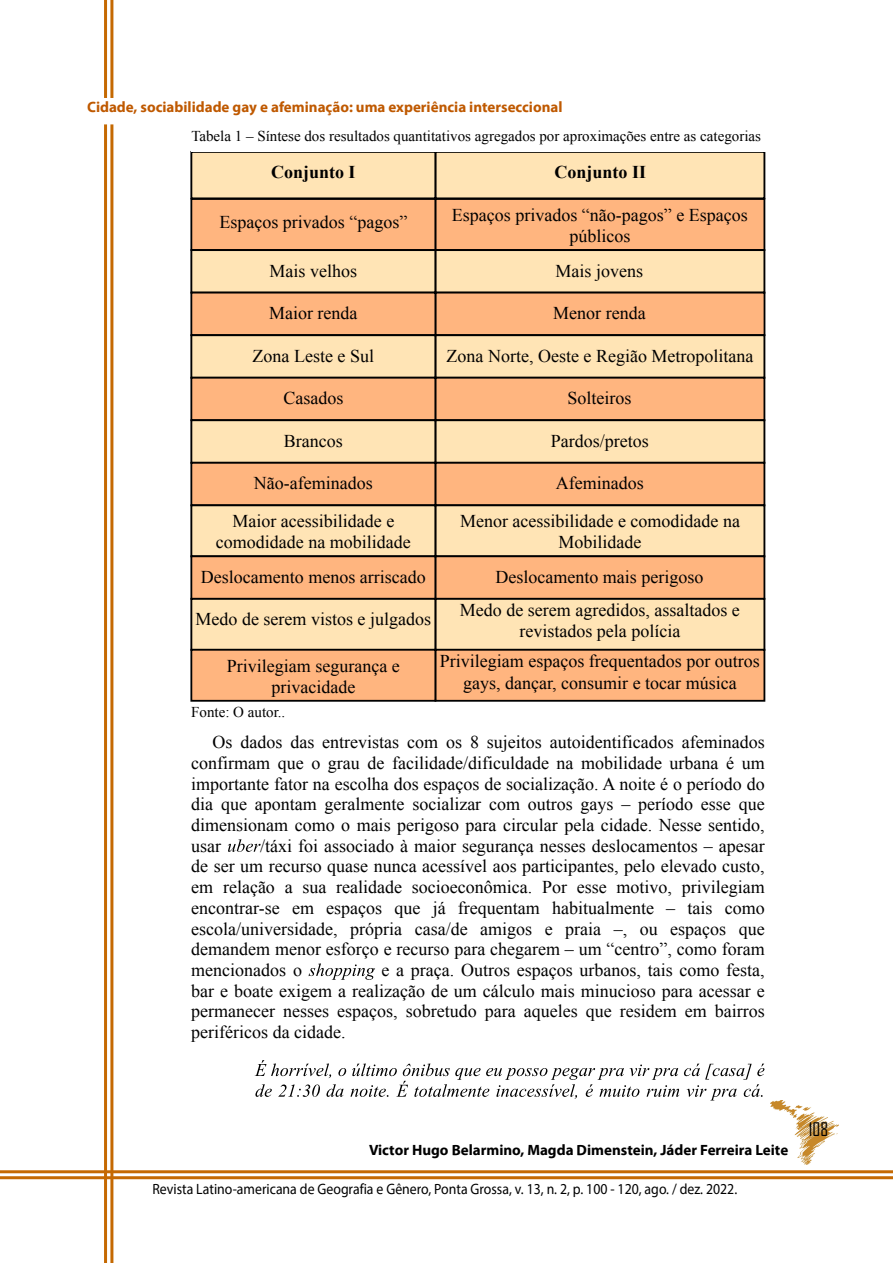
<style>
.page{position:relative;width:893px;height:1263px;background:#fff}
.page>*{position:absolute;margin:0;border:0;box-sizing:border-box;transform-origin:0 0}
.t1{font:18px/20.7px "Times New Roman";color:#000;text-align:center}
.t2{font:700 18px "Times New Roman";color:#000}
.t3{font:18px "Agency FB";color:#000}
.t4{font:15px "Times New Roman";color:#000}
.t5{font:15px "Myriad Pro";color:#000;scale:.92 1}
.t6{font:700 15px "Myriad Pro";color:#bf5900}
.t7{font:700 15px "Myriad Pro";color:#000}
</style>
<div class="page">
<hr style="left:110px;top:0;width:3px;height:1263px;background:#c56902">
<hr style="left:104px;top:0;width:3px;height:1263px;background:#c56902">
<hr style="left:0;top:1176px;width:893px;height:3px;background:#c56902">
<hr style="left:0;top:1170px;width:893px;height:3px;background:#c56902">
<div style="left:86px;top:99px;width:518px;height:24px;background:#fff"></div>
<img style="left:770px;top:1100px;width:69px;height:64px">
<svg style="left:228px;top:839px;width:33px;height:13px"></svg>
<svg style="left:309px;top:963px;width:66px;height:17px"></svg>
<svg style="left:255px;top:1060px;width:509px;height:40px"></svg>
<div style="left:435px;top:152px;width:329px;height:46px;background:#ffe4b5"></div>
<div style="left:434px;top:151px;width:331px;height:48px;border:2px solid #000"></div>
<div style="left:435px;top:199px;width:329px;height:51px;background:#ffb57f"></div>
<div style="left:434px;top:198px;width:331px;height:53px;border:2px solid #000"></div>
<div style="left:435px;top:250px;width:329px;height:43px;background:#ffe4b5"></div>
<div style="left:434px;top:249px;width:331px;height:45px;border:2px solid #000"></div>
<div style="left:435px;top:293px;width:329px;height:42px;background:#ffb57f"></div>
<div style="left:434px;top:292px;width:331px;height:44px;border:2px solid #000"></div>
<div style="left:435px;top:335px;width:329px;height:43px;background:#ffe4b5"></div>
<div style="left:434px;top:334px;width:331px;height:45px;border:2px solid #000"></div>
<div style="left:435px;top:378px;width:329px;height:42px;background:#ffb57f"></div>
<div style="left:434px;top:377px;width:331px;height:44px;border:2px solid #000"></div>
<div style="left:435px;top:420px;width:329px;height:43px;background:#ffe4b5"></div>
<div style="left:434px;top:419px;width:331px;height:45px;border:2px solid #000"></div>
<div style="left:435px;top:463px;width:329px;height:42px;background:#ffb57f"></div>
<div style="left:434px;top:462px;width:331px;height:44px;border:2px solid #000"></div>
<div style="left:191px;top:152px;width:244px;height:46px;background:#ffe4b5"></div>
<div style="left:190px;top:151px;width:246px;height:48px;border:2px solid #000"></div>
<div style="left:191px;top:199px;width:244px;height:51px;background:#ffb57f"></div>
<div style="left:190px;top:198px;width:246px;height:53px;border:2px solid #000"></div>
<div style="left:191px;top:250px;width:244px;height:43px;background:#ffe4b5"></div>
<div style="left:190px;top:249px;width:246px;height:45px;border:2px solid #000"></div>
<div style="left:191px;top:293px;width:244px;height:42px;background:#ffb57f"></div>
<div style="left:190px;top:292px;width:246px;height:44px;border:2px solid #000"></div>
<div style="left:191px;top:335px;width:244px;height:43px;background:#ffe4b5"></div>
<div style="left:190px;top:334px;width:246px;height:45px;border:2px solid #000"></div>
<div style="left:191px;top:378px;width:244px;height:42px;background:#ffb57f"></div>
<div style="left:190px;top:377px;width:246px;height:44px;border:2px solid #000"></div>
<div style="left:191px;top:420px;width:244px;height:43px;background:#ffe4b5"></div>
<div style="left:190px;top:419px;width:246px;height:45px;border:2px solid #000"></div>
<div style="left:191px;top:463px;width:244px;height:42px;background:#ffb57f"></div>
<div style="left:190px;top:462px;width:246px;height:44px;border:2px solid #000"></div>
<div style="left:435px;top:505px;width:329px;height:51px;background:#ffe4b5"></div>
<div style="left:434px;top:504px;width:331px;height:53px;border:2px solid #000"></div>
<div style="left:435px;top:556px;width:329px;height:43px;background:#ffb57f"></div>
<div style="left:434px;top:555px;width:331px;height:45px;border:2px solid #000"></div>
<div style="left:435px;top:599px;width:329px;height:51px;background:#ffe4b5"></div>
<div style="left:434px;top:598px;width:331px;height:53px;border:2px solid #000"></div>
<div style="left:191px;top:505px;width:244px;height:51px;background:#ffe4b5"></div>
<div style="left:190px;top:504px;width:246px;height:53px;border:2px solid #000"></div>
<div style="left:191px;top:556px;width:244px;height:43px;background:#ffb57f"></div>
<div style="left:190px;top:555px;width:246px;height:45px;border:2px solid #000"></div>
<div style="left:191px;top:599px;width:244px;height:51px;background:#ffe4b5"></div>
<div style="left:190px;top:598px;width:246px;height:53px;border:2px solid #000"></div>
<div style="left:435px;top:650px;width:329px;height:51px;background:#ffb57f"></div>
<div style="left:434px;top:649px;width:331px;height:53px;border:2px solid #000"></div>
<div style="left:191px;top:650px;width:244px;height:51px;background:#ffb57f"></div>
<div style="left:190px;top:649px;width:246px;height:53px;border:2px solid #000"></div>
<p class="t6" style="left:87px;top:101px;width:477px">Cidade, sociabilidade gay e afeminação: uma experiência interseccional</p>
<p class="t4" style="left:191px;top:127px;width:571px">Tabela 1 – Síntese dos resultados quantitativos agregados por aproximações entre as categorias</p>
<p class="t2" style="left:271px;top:162px;width:86px">Conjunto I</p>
<p class="t1" style="left:219px;top:212px;width:189px">Espaços privados “pagos”</p>
<p class="t1" style="left:270px;top:260px;width:89px">Mais velhos</p>
<p class="t1" style="left:269px;top:303px;width:90px">Maior renda</p>
<p class="t1" style="left:253px;top:345px;width:123px">Zona Leste e Sul</p>
<p class="t1" style="left:283px;top:388px;width:61px">Casados</p>
<p class="t1" style="left:284px;top:430px;width:60px">Brancos</p>
<p class="t1" style="left:254px;top:473px;width:120px">Não-afeminados</p>
<p class="t2" style="left:554px;top:162px;width:93px">Conjunto II</p>
<p class="t1" style="left:452px;top:204px;width:297px">Espaços privados “não-pagos” e Espaços públicos</p>
<p class="t1" style="left:556px;top:260px;width:89px">Mais jovens</p>
<p class="t1" style="left:553px;top:303px;width:94px">Menor renda</p>
<p class="t1" style="left:447px;top:345px;width:308px">Zona Norte, Oeste e Região Metropolitana</p>
<p class="t1" style="left:567px;top:388px;width:65px">Solteiros</p>
<p class="t1" style="left:551px;top:430px;width:99px">Pardos/pretos</p>
<p class="t1" style="left:556px;top:473px;width:89px">Afeminados</p>
<p class="t1" style="left:216px;top:511px;width:196px">Maior acessibilidade e comodidade na mobilidade</p>
<p class="t1" style="left:201px;top:566px;width:226px">Deslocamento menos arriscado</p>
<p class="t1" style="left:196px;top:609px;width:237px">Medo de serem vistos e julgados</p>
<p class="t1" style="left:227px;top:655px;width:174px">Privilegiam segurança e privacidade</p>
<p class="t4" style="left:191px;top:704px;width:96px">Fonte: O autor..</p>
<p class="t1" style="left:460px;top:511px;width:281px">Menor acessibilidade e comodidade na<br>Mobilidade</p>
<p class="t1" style="left:460px;top:560px;width:281px;line-height:33.2px">Deslocamento mais perigoso<br>Medo de serem agredidos, assaltados e</p>
<p class="t1" style="left:519px;top:620px;width:162px">revistados pela polícia</p>
<p class="t1" style="left:440px;top:649px;width:321px;line-height:22.5px">Privilegiam espaços frequentados por outros gays, dançar, consumir e tocar música</p>
<p class="t1" style="left:191px;top:732px;width:575px;text-align:justify;text-indent:21px">Os dados das entrevistas com os 8 sujeitos autoidentificados afeminados confirmam que o grau de facilidade/dificuldade na mobilidade urbana é um importante fator na escolha dos espaços de socialização. A noite é o período do dia que apontam geralmente socializar com outros gays – período esse que dimensionam como o mais perigoso para circular pela cidade. Nesse sentido, usar</p>
<p class="t1" style="left:191px;top:835px;width:575px;text-align:justify;text-indent:69px">/táxi foi associado à maior segurança nesses deslocamentos – apesar de ser um recurso quase nunca acessível aos participantes, pelo elevado custo, em relação a sua realidade socioeconômica. Por esse motivo, privilegiam encontrar-se em espaços que já frequentam habitualmente – tais como escola/universidade, própria casa/de amigos e praia –, ou espaços que demandem menor esforço e recurso para chegarem – um “centro”, como foram mencionados o</p>
<p class="t1" style="left:191px;top:959px;width:575px;text-align:justify;text-indent:190px">e a praça. Outros espaços urbanos, tais como festa, bar e boate exigem a realização de um cálculo mais minucioso para acessar e permanecer nesses espaços, sobretudo para aqueles que residem em bairros periféricos da cidade.</p>
<p class="t7" style="left:369px;top:1144px;width:421px">Victor Hugo Belarmino, Magda Dimenstein, Jáder Ferreira Leite</p>
<p class="t5" style="left:152px;top:1183px;width:637px">Revista Latino-americana de Geografia e Gênero, Ponta Grossa, v. 13, n. 2, p. 100 - 120, ago. / dez. 2022.</p>
<p class="t3" style="left:809px;top:1118px;width:21px">108</p>
</div>
